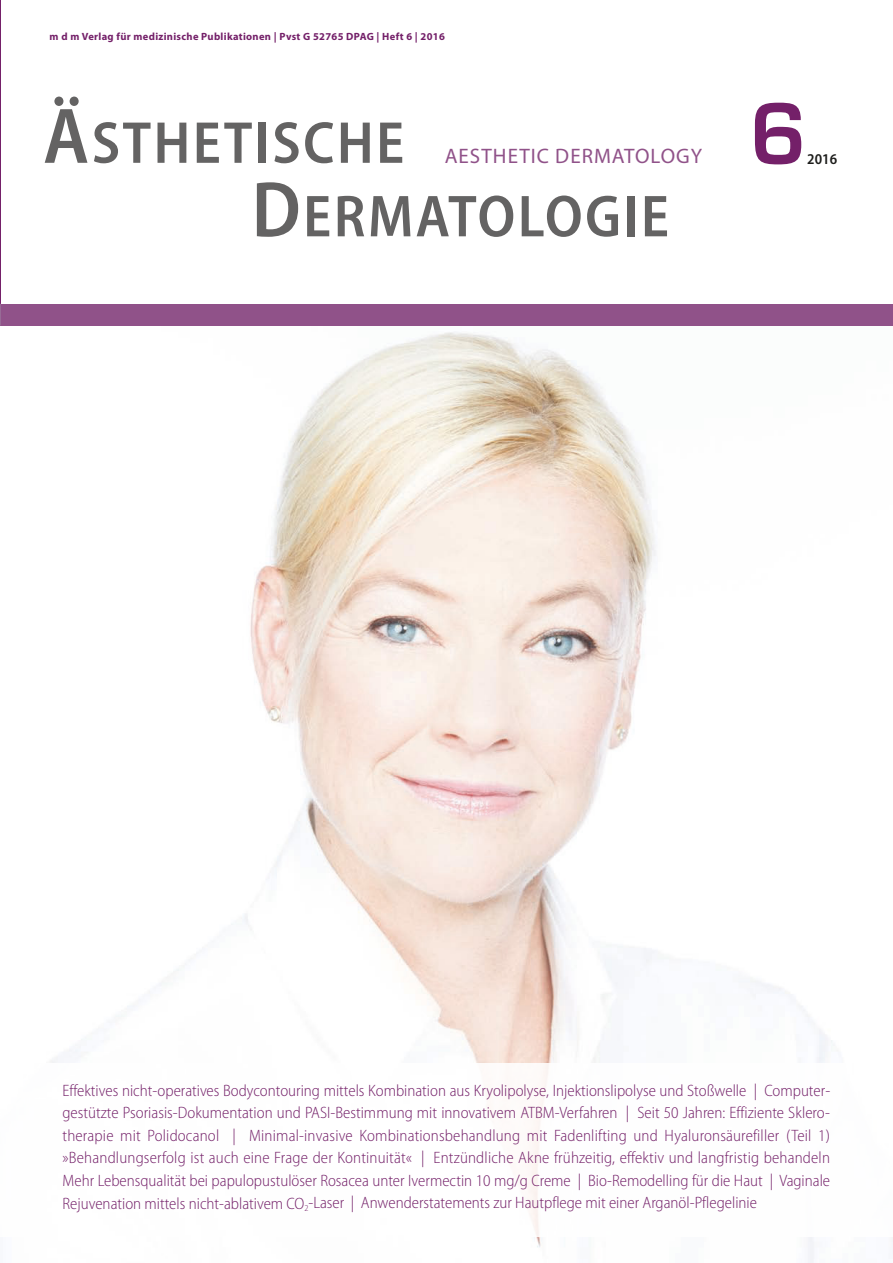
<style>
.page{position:relative;width:893px;height:1263px;background:#fff}
.page>*{position:absolute;margin:0;border:0;box-sizing:border-box;transform-origin:0 0}
.t1{font:600 81px "Eurostile LT Std";color:#742069}
.t2{font:600 semi-condensed 59.7px/73.5px "Myriad Pro";letter-spacing:.04em;color:#646363}
.t3{font:21px "Myriad Pro";letter-spacing:.05em;color:#905289}
.t4{font:300 semi-condensed 16.5px/22.5px "Myriad Pro";color:#742069;text-align:justify}
.t5{font:600 semi-condensed 15px "Myriad Pro";color:#1d1d1b}
.t6{font:700 10.5px "Myriad Pro";letter-spacing:.03em;color:#742069}
.s1{font-size:79.5px}
</style>
<div class="page">
<img style="left:1px;top:325px;width:892px;height:938px">
<div style="left:0;top:304px;width:893px;height:21px;background:#905289"></div>
<div style="left:1px;top:1063px;width:892px;height:173px;background:#fff"></div>
<p class="t6" style="left:50px;top:32px;width:397px">m d m Verlag für medizinische Publikationen | Pvst G 52765 DPAG | Heft 6 | 2016</p>
<h2 class="t2" style="left:252px;top:107px;width:419px;text-indent:-208px"><span class="s1">Ä</span>STHETISCHE<br><span class="s1">D</span>ERMATOLOGIE</h2>
<p class="t3" style="left:445px;top:146px;width:259px">AESTHETIC DERMATOLOGY</p>
<h1 class="t1" style="left:750px;top:89px;width:59px">6</h1>
<p class="t5" style="left:807px;top:152px;width:31px">2016</p>
<p class="t4" style="left:62px;top:1080px;width:769px">Effektives nicht-operatives Bodycontouring mittels Kombination aus Kryolipolyse, Injektionslipolyse und Stoßwelle | Computer&shy;gestützte Psoriasis-Dokumentation und PASI-Bestimmung mit innovativem ATBM-Verfahren | Seit 50 Jahren: Effiziente Sklero&shy;therapie mit Polidocanol | Minimal-invasive Kombinationsbehandlung mit Fadenlifting und Hyaluronsäurefiller (Teil 1) »Behandlungserfolg ist auch eine Frage der Kontinuität« | Entzündliche Akne frühzeitig, effektiv und langfristig behandeln Mehr Lebensqualität bei papulopustulöser Rosacea unter Ivermectin 10 mg/g Creme | Bio-Remodelling für die Haut | Vaginale Rejuvenation mittels nicht-ablativem CO<sub>2</sub>-Laser | Anwenderstatements zur Hautpflege mit einer Arganöl-Pflegelinie</p>
</div>
